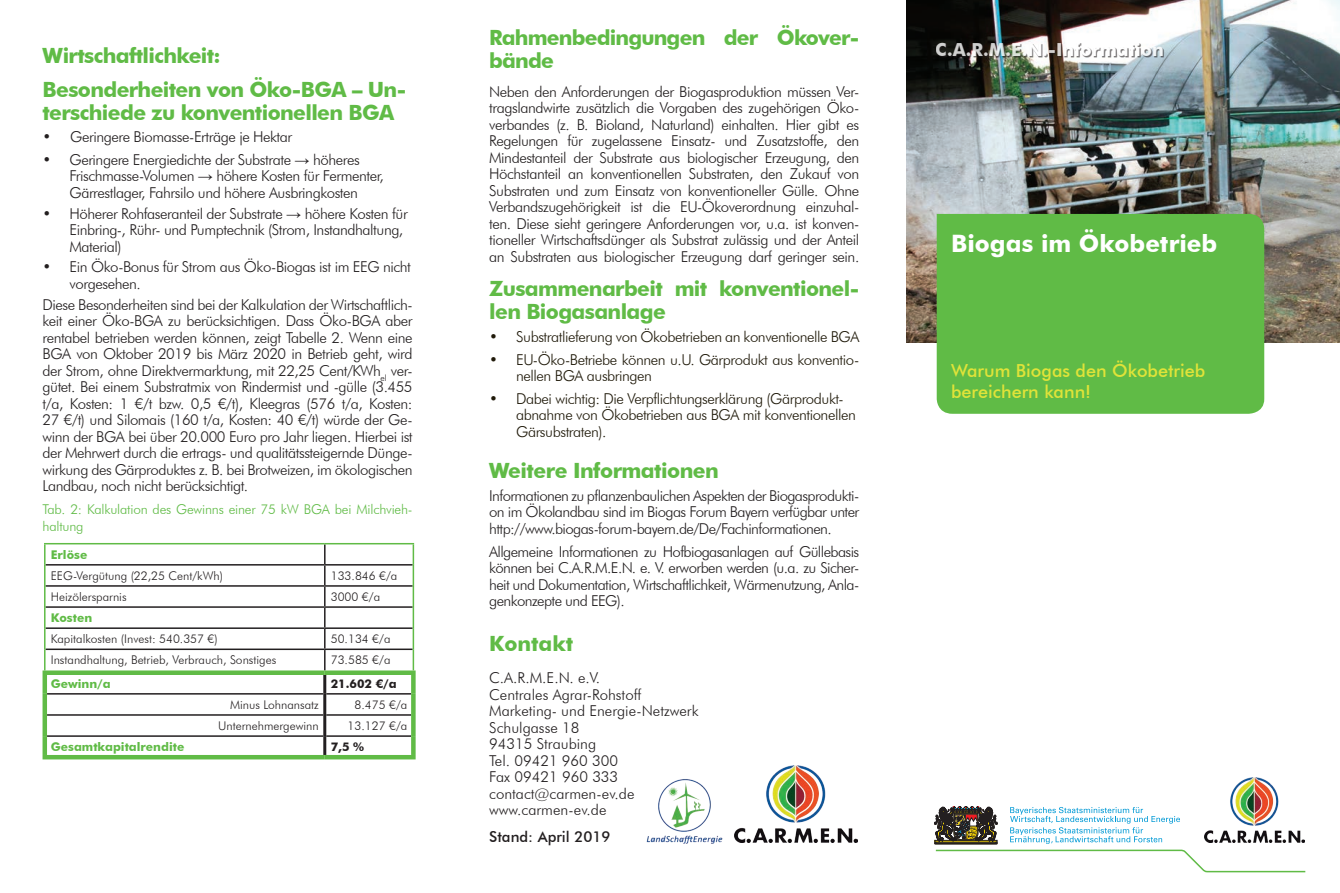
<style>
.page{position:relative;width:1340px;height:893px;background:#fff}
.page>*{position:absolute;margin:0;border:0;box-sizing:border-box;transform-origin:0 0}
.t1{font:700 24px "Futura BT";color:#fff}
.t2{font:700 21px/22.5px "Futura BT";letter-spacing:-.03em;color:#60bb46}
.t3{font:700 21px "Futura BT";color:#60bb46}
.t4{font:500 18px/21.6px "Futura BT";color:#e0e339}
.t5{font:700 18px "Futura BT";color:#fff}
.t6{font:300 15px/16.5px "Futura BT";letter-spacing:-.03em;color:#231f20;text-align:justify}
.t7{font:300 15px/16.5px "Futura BT";letter-spacing:-.03em;color:#201a0a}
.t8{font:300 15px/16.5px "Futura BT";color:#231f20}
.t9{font:500 15px "Futura BT";color:#231f20}
.t10{font:300 13.5px/16.5px "Futura BT";letter-spacing:-.015em;color:#60bb46}
.t11{font:300 12px "Futura BT";color:#231f20}
.t12{font:700 12px "Futura BT";color:#60bb46}
.t13{font:700 12px "Futura BT";color:#231f20}
.s1{font-family:"Arial Narrow";font-weight:400}
</style>
<div class="page">
<img style="left:906px;top:0;width:433px;height:342px">
<div style="left:936px;top:214px;width:328px;height:200px;background:#60bb46"></div>
<hr style="left:46px;top:564px;width:279px;height:2px;background:#231f20">
<hr style="left:325px;top:564px;width:87px;height:2px;background:#231f20">
<hr style="left:46px;top:585px;width:279px;height:2px;background:#231f20">
<hr style="left:325px;top:585px;width:87px;height:2px;background:#231f20">
<hr style="left:46px;top:606px;width:279px;height:2px;background:#231f20">
<hr style="left:325px;top:606px;width:87px;height:2px;background:#231f20">
<hr style="left:46px;top:627px;width:279px;height:2px;background:#231f20">
<hr style="left:325px;top:627px;width:87px;height:2px;background:#231f20">
<svg style="left:324px;top:544px;width:1px;height:126px"></svg>
<hr style="left:47px;top:693px;width:276px;height:2px;background:#231f20">
<hr style="left:47px;top:714px;width:276px;height:2px;background:#231f20">
<hr style="left:326px;top:714px;width:85px;height:2px;background:#231f20">
<hr style="left:47px;top:735px;width:276px;height:2px;background:#231f20">
<hr style="left:326px;top:735px;width:85px;height:2px;background:#231f20">
<hr style="left:46px;top:648px;width:279px;height:2px;background:#231f20">
<hr style="left:325px;top:648px;width:87px;height:2px;background:#231f20">
<hr style="left:326px;top:693px;width:85px;height:2px;background:#231f20">
<hr style="left:323px;top:675px;width:3px;height:19px;background:#231f20">
<hr style="left:323px;top:694px;width:3px;height:21px;background:#231f20">
<hr style="left:323px;top:715px;width:3px;height:21px;background:#231f20">
<hr style="left:323px;top:736px;width:3px;height:19px;background:#231f20">
<hr style="left:44px;top:543px;width:281px;height:1px;background:#60bb46">
<hr style="left:44px;top:544px;width:2px;height:21px;background:#60bb46">
<hr style="left:325px;top:543px;width:89px;height:1px;background:#60bb46">
<hr style="left:412px;top:544px;width:2px;height:21px;background:#60bb46">
<hr style="left:44px;top:565px;width:2px;height:21px;background:#60bb46">
<hr style="left:412px;top:565px;width:2px;height:21px;background:#60bb46">
<hr style="left:44px;top:586px;width:2px;height:21px;background:#60bb46">
<hr style="left:412px;top:586px;width:2px;height:21px;background:#60bb46">
<hr style="left:44px;top:607px;width:2px;height:21px;background:#60bb46">
<hr style="left:412px;top:607px;width:2px;height:21px;background:#60bb46">
<hr style="left:44px;top:628px;width:2px;height:21px;background:#60bb46">
<hr style="left:412px;top:628px;width:2px;height:21px;background:#60bb46">
<hr style="left:44px;top:649px;width:2px;height:21px;background:#60bb46">
<hr style="left:412px;top:649px;width:2px;height:21px;background:#60bb46">
<div style="left:43px;top:670px;width:282px;height:5px;background:#60bb46"></div>
<hr style="left:43px;top:675px;width:4px;height:19px;background:#60bb46">
<div style="left:325px;top:670px;width:90px;height:5px;background:#60bb46"></div>
<svg style="left:411px;top:675px;width:4px;height:19px"></svg>
<hr style="left:43px;top:694px;width:4px;height:21px;background:#60bb46">
<svg style="left:411px;top:694px;width:4px;height:21px"></svg>
<hr style="left:43px;top:715px;width:4px;height:21px;background:#60bb46">
<svg style="left:411px;top:715px;width:4px;height:21px"></svg>
<hr style="left:43px;top:736px;width:4px;height:19px;background:#60bb46">
<svg style="left:411px;top:736px;width:4px;height:19px"></svg>
<hr style="left:43px;top:755px;width:282px;height:4px;background:#60bb46">
<hr style="left:325px;top:755px;width:90px;height:4px;background:#60bb46">
<div style="left:937px;top:43px;width:227px;height:14px;background:#231f20;opacity:.75"></div>
<img style="left:1230px;top:778px;width:49px;height:28px">
<img style="left:646px;top:779px;width:77px;height:65px">
<img style="left:734px;top:765px;width:123px;height:77px">
<svg style="left:934px;top:806px;width:372px;height:67px"></svg>
<h2 class="t2" style="left:43px;top:38px;width:365px;line-height:34px">Wirtschaftlichkeit:<br>Besonderheiten von Öko-BGA – Un-</h2>
<h2 class="t2" style="left:43px;top:101px;width:353px">terschiede zu konventionellen BGA</h2>
<p class="t6" style="left:43px;top:128px;width:251px">• Geringere Biomasse-Erträge je Hektar</p>
<p class="t6" style="left:70px;top:151px;width:316px;text-align:left;text-indent:-27px">• Geringere Energiedichte der Substrate <span class="s1">→</span> höheres<br>Frischmasse-Volumen <span class="s1">→</span> höhere Kosten für Fermenter,<br>Gärrestlager, Fahrsilo und höhere Ausbringkosten</p>
<p class="t6" style="left:70px;top:205px;width:340px;text-align:left;text-indent:-27px">• Höherer Rohfaseranteil der Substrate <span class="s1">→</span> höhere Kosten für<br>Einbring-, Rühr- und Pumptechnik (Strom, Instandhaltung,<br>Material)</p>
<p class="t6" style="left:70px;top:259px;width:343px;text-indent:-27px">• Ein Öko-Bonus für Strom aus Öko-Biogas ist im EEG nicht vorgesehen.</p>
<p class="t6" style="left:43px;top:296px;width:371px">Diese Besonderheiten sind bei der Kalkulation der Wirtschaftlich&shy;keit einer Öko-BGA zu berücksichtigen. Dass Öko-BGA aber rentabel betrieben werden können, zeigt Tabelle 2. Wenn eine BGA von Oktober 2019 bis März 2020 in Betrieb geht, wird der Strom, ohne Direktvermarktung, mit 22,25 Cent/KWh<sub>el</sub> ver&shy;gütet. Bei einem Substratmix von Rindermist und -gülle (3.455 t/a, Kosten: 1 €/t bzw. 0,5 €/t), Kleegras (576 t/a, Kosten:<br>27 €/t) und Silomais (160 t/a, Kosten: 40 €/t) würde der Ge&shy;winn der BGA bei über 20.000 Euro pro Jahr liegen. Hierbei ist der Mehrwert durch die ertrags- und qualitätssteigernde Dünge&shy;wirkung des Gärproduktes z. B. bei Brotweizen, im ökologischen Landbau, noch nicht berücksichtigt.</p>
<p class="t10" style="left:43px;top:501px;width:371px">Tab. 2: Kalkulation des Gewinns einer 75 kW BGA bei Milchvieh&shy;haltung</p>
<p class="t12" style="left:51px;top:547px;width:38px">Erlöse</p>
<p class="t11" style="left:51px;top:568px;width:174px">EEG-Vergütung (22,25 Cent/kWh)</p>
<p class="t11" style="left:331px;top:568px;width:68px">133.846 €/a</p>
<p class="t11" style="left:51px;top:589px;width:77px">Heizölersparnis</p>
<p class="t11" style="left:331px;top:589px;width:51px">3000 €/a</p>
<p class="t12" style="left:51px;top:611px;width:43px">Kosten</p>
<p class="t11" style="left:51px;top:632px;width:168px">Kapitalkosten (Invest: 540.357 €)</p>
<p class="t11" style="left:331px;top:632px;width:61px">50.134 €/a</p>
<p class="t11" style="left:51px;top:653px;width:227px">Instandhaltung, Betrieb, Verbrauch, Sonstiges</p>
<p class="t11" style="left:331px;top:653px;width:61px">73.585 €/a</p>
<p class="t12" style="left:51px;top:676px;width:61px">Gewinn/a</p>
<p class="t13" style="left:331px;top:676px;width:67px">21.602 €/a</p>
<p class="t11" style="left:230px;top:697px;width:90px">Minus Lohnansatz</p>
<p class="t11" style="left:354px;top:697px;width:54px">8.475 €/a</p>
<p class="t11" style="left:218px;top:718px;width:102px">Unternehmergewinn</p>
<p class="t11" style="left:347px;top:718px;width:61px">13.127 €/a</p>
<p class="t12" style="left:51px;top:740px;width:135px">Gesamtkapitalrendite</p>
<p class="t13" style="left:331px;top:740px;width:35px">7,5 %</p>
<h2 class="t2" style="left:489px;top:26px;width:371px">Rahmenbedingungen der Ökover&shy;bände</h2>
<p class="t6" style="left:489px;top:83px;width:371px">Neben den Anforderungen der Biogasproduktion müssen Ver&shy;tragslandwirte zusätzlich die Vorgaben des zugehörigen Öko&shy;verbandes (z. B. Bioland, Naturland) einhalten. Hier gibt es Regelungen für zugelassene Einsatz- und Zusatzstoffe, den Mindestanteil der Substrate aus biologischer Erzeugung, den Höchstanteil an konventionellen Substraten, den Zukauf von Substraten und zum Einsatz von konventioneller Gülle. Ohne Verbandszugehörigkeit ist die EU-Ökoverordnung einzuhal&shy;ten. Diese sieht geringere Anforderungen vor, u.a. ist konven&shy;tioneller Wirtschaftsdünger als Substrat zulässig und der Anteil an Substraten aus biologischer Erzeugung darf geringer sein.</p>
<h2 class="t2" style="left:489px;top:277px;width:371px">Zusammenarbeit mit konventionel&shy;len Biogasanlage</h2>
<p class="t7" style="left:489px;top:328px;width:371px">• Substratlieferung von Ökobetrieben an konventionelle BGA</p>
<p class="t7" style="left:516px;top:351px;width:344px;text-indent:-27px">• EU-Öko-Betriebe können u.U. Gärprodukt aus konventio&shy;nellen BGA ausbringen</p>
<p class="t7" style="left:516px;top:390px;width:341px;text-indent:-27px">• Dabei wichtig: Die Verpflichtungserklärung (Gärprodukt&shy;abnahme von Ökobetrieben aus BGA mit konventionellen<br>Gärsubstraten).</p>
<h2 class="t2" style="left:489px;top:459px;width:231px">Weitere Informationen</h2>
<p class="t6" style="left:489px;top:487px;width:371px">Informationen zu pflanzenbaulichen Aspekten der Biogasprodukti&shy;on im Ökolandbau sind im Biogas Forum Bayern verfügbar unter http://www.biogas-forum-bayern.de/De/Fachinformationen.</p>
<p class="t6" style="left:489px;top:543px;width:371px">Allgemeine Informationen zu Hofbiogasanlagen auf Güllebasis können bei C.A.R.M.E.N. e. V. erworben werden (u.a. zu Sicher&shy;heit und Dokumentation, Wirtschaftlichkeit, Wärmenutzung, Anla&shy;genkonzepte und EEG).</p>
<h2 class="t3" style="left:489px;top:630px;width:86px">Kontakt</h2>
<p class="t8" style="left:489px;top:670px;width:211px">C.A.R.M.E.N. e.V.<br>Centrales Agrar-Rohstoff<br>Marketing- und Energie-Netzwerk<br>Schulgasse 18<br>94315 Straubing<br>Tel. 09421 960 300<br>Fax 09421 960 333 contact@carmen-ev.de www.carmen-ev.de</p>
<p class="t9" style="left:489px;top:827px;width:123px">Stand: April 2019</p>
<p class="t5" style="left:935px;top:39px;width:229px">C.A.R.M.E.N.-Information</p>
<h1 class="t1" style="left:951px;top:229px;width:268px">Biogas im Ökobetrieb</h1>
<p class="t4" style="left:951px;top:359px;width:256px">Warum Biogas den Ökobetrieb bereichern kann!</p>
</div>
